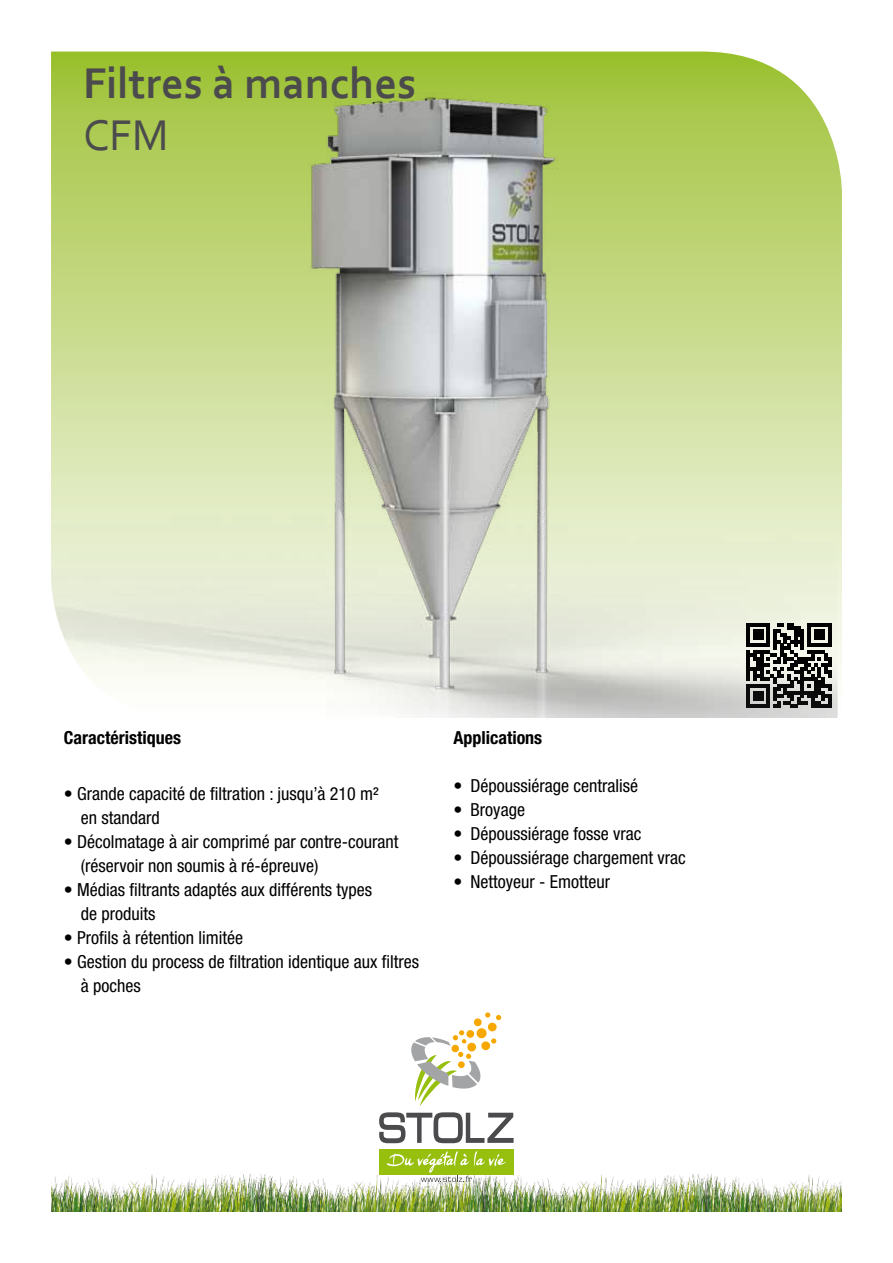
<style>
.page{position:relative;width:893px;height:1263px;background:#fff}
.page>*{position:absolute;margin:0;border:0;box-sizing:border-box;transform-origin:0 0}
.t1{font:700 45px "Corbel";color:#4b4b4d}
.t2{font:45px "Corbel";color:#4b4b4d}
.t3{font:condensed 18px/24px "Helvetica Neue LT Std";color:#000}
.t4{font:700 condensed 18px "Helvetica Neue LT Std";color:#000}
</style>
<div class="page">
<img style="left:51px;top:1173px;width:791px;height:39px">
<svg style="left:379px;top:1112px;width:135px;height:31px"></svg>
<svg style="left:411px;top:1012px;width:90px;height:94px"></svg>
<div style="left:379px;top:1148px;width:135px;height:26px;background:#97bf0d"></div>
<svg style="left:387px;top:1151px;width:119px;height:31px"></svg>
<img style="left:51px;top:51px;width:787px;height:667px">
<h1 class="t1" style="left:83px;top:55px;width:334px">Filtres à manches</h1>
<h1 class="t2" style="left:83px;top:108px;width:87px">CFM</h1>
<p class="t4" style="left:64px;top:726px;width:119px">Caractéristiques</p>
<p class="t3" style="left:81px;top:782px;width:300px;text-indent:-17px">• Grande capacité de filtration : jusqu’à 210 m² en standard</p>
<p class="t3" style="left:81px;top:829px;width:319px;text-indent:-17px">• Décolmatage à air comprimé par contre-courant (réservoir non soumis à ré-épreuve)</p>
<p class="t3" style="left:81px;top:877px;width:293px;text-indent:-17px">• Médias filtrants adaptés aux différents types de produits</p>
<p class="t3" style="left:64px;top:925px;width:181px">• Profils à rétention limitée</p>
<p class="t3" style="left:81px;top:949px;width:340px;text-indent:-17px">• Gestion du process de filtration identique aux filtres à poches</p>
<p class="t4" style="left:453px;top:726px;width:90px">Applications</p>
<p class="t3" style="left:453px;top:773px;width:186px">• Dépoussiérage centralisé</p>
<p class="t3" style="left:453px;top:797px;width:73px">• Broyage</p>
<p class="t3" style="left:453px;top:821px;width:190px">• Dépoussiérage fosse vrac</p>
<p class="t3" style="left:453px;top:845px;width:234px">• Dépoussiérage chargement vrac</p>
<p class="t3" style="left:453px;top:869px;width:158px">• Nettoyeur - Emotteur</p>
</div>
